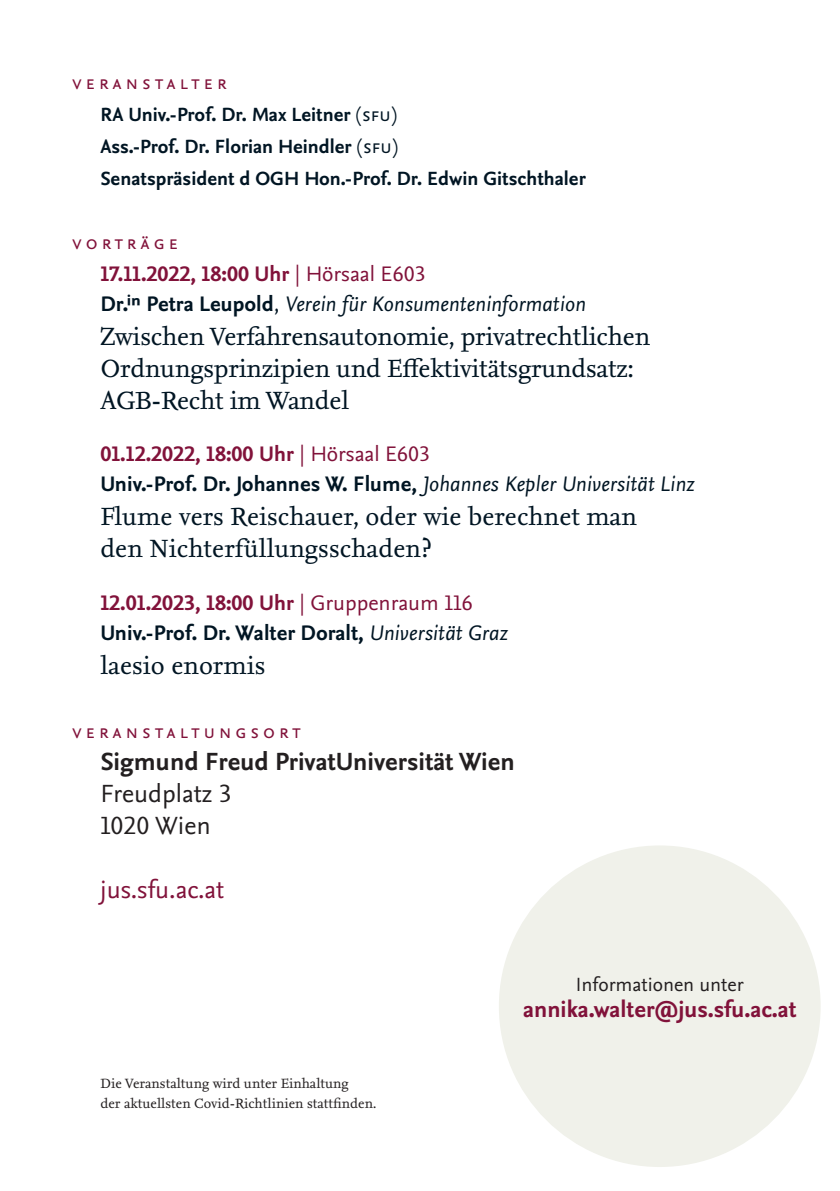
<style>
.page{position:relative;width:840px;height:1191px;background:#fff}
.page>*{position:absolute;margin:0;border:0;box-sizing:border-box;transform-origin:0 0}
.t1{font:26px "Nexus Serif Pro";letter-spacing:-.01em;color:#001523}
.t2{font:700 26px "Nexus Sans Pro";color:#231f20}
.t3{font:26px "Nexus Sans Pro";color:#231f20}
.t4{font:26px "Nexus Sans Pro";color:#81123a}
.t5{font:700 24px "Nexus Sans Pro";color:#81123a}
.t6{font:700 22px "Nexus Sans Pro";color:#001523}
.t7{font:700 22px "Nexus Sans Pro";color:#81123a}
.t8{font:italic 22px "Nexus Sans Pro";color:#001523}
.t9{font:700 20px "Nexus Sans Pro";color:#001523}
.t10{font:20px "Nexus Sans Pro";letter-spacing:.2em;color:#81123a}
.t11{font:20px "Nexus Sans Pro";color:#231f20}
.t12{font:14px "Nexus Serif Pro";color:#231f20}
.s1{font-weight:400}
.s2{font-weight:700;font-style:normal}
.s3{font-style:normal}
.s4{font-weight:400;font-style:italic}
</style>
<div class="page">
<div style="left:498px;top:845px;width:322px;height:322px;background:#f0f1ea;border-radius:50%"></div>
<p class="t10" style="left:72px;top:68px;width:156px">Veranstalter</p>
<p class="t9" style="left:100px;top:100px;width:298px">RA Univ.-Prof. Dr. Max Leitner <span class="s1">(SFU)</span></p>
<p class="t9" style="left:100px;top:132px;width:299px">Ass.-Prof. Dr. Florian Heindler <span class="s1">(SFU)</span></p>
<p class="t9" style="left:100px;top:164px;width:486px">Senatspräsident d OGH Hon.-Prof. Dr. Edwin Gitschthaler</p>
<p class="t10" style="left:72px;top:228px;width:107px">Vorträge</p>
<p class="t7" style="left:100px;top:258px;width:326px">17.11.2022, 18:00 Uhr <span class="s1">| Hörsaal E603</span></p>
<p class="t8" style="left:100px;top:288px;width:486px"><span class="s2">Dr.in Petra Leupold</span><span class="s3">,</span> Verein für Konsumenteninformation</p>
<p class="t1" style="left:100px;top:318px;width:551px">Zwischen Verfahrensautonomie, privatrechtlichen</p>
<p class="t1" style="left:100px;top:350px;width:535px">Ordnungsprinzipien und Effektivitätsgrundsatz:</p>
<p class="t1" style="left:100px;top:382px;width:250px">AGB-Recht im Wandel</p>
<p class="t7" style="left:100px;top:438px;width:331px">01.12.2022, 18:00 Uhr <span class="s1">| Hörsaal E603</span></p>
<p class="t6" style="left:100px;top:468px;width:595px">Univ.-Prof. Dr. Johannes W. Flume, <span class="s4">Johannes Kepler Universität Linz</span></p>
<p class="t1" style="left:100px;top:498px;width:538px">Flume vers Reischauer, oder wie berechnet man</p>
<p class="t1" style="left:100px;top:530px;width:332px">den Nichterfüllungsschaden?</p>
<p class="t7" style="left:100px;top:586px;width:374px">12.01.2023, 18:00 Uhr <span class="s1">| Gruppenraum 116</span></p>
<p class="t6" style="left:100px;top:616px;width:408px">Univ.-Prof. Dr. Walter Doralt, <span class="s4">Universität Graz</span></p>
<p class="t1" style="left:100px;top:646px;width:166px">laesio enormis</p>
<p class="t10" style="left:72px;top:716px;width:230px">Veranstaltu ngsort</p>
<p class="t2" style="left:100px;top:741px;width:415px">Sigmund Freud PrivatUniversität Wien</p>
<p class="t3" style="left:100px;top:773px;width:133px">Freudplatz 3</p>
<p class="t3" style="left:100px;top:805px;width:112px">1020 Wien</p>
<p class="t4" style="left:100px;top:869px;width:125px">jus.sfu.ac.at</p>
<p class="t12" style="left:100px;top:1073px;width:250px">Die Veranstaltung wird unter Einhaltung</p>
<p class="t12" style="left:100px;top:1093px;width:277px">der aktuellsten Covid-Richtlinien stattfinden.</p>
<p class="t11" style="left:575px;top:969px;width:169px">Informationen unter</p>
<p class="t5" style="left:523px;top:991px;width:275px">annika.walter@jus.sfu.ac.at</p>
</div>
